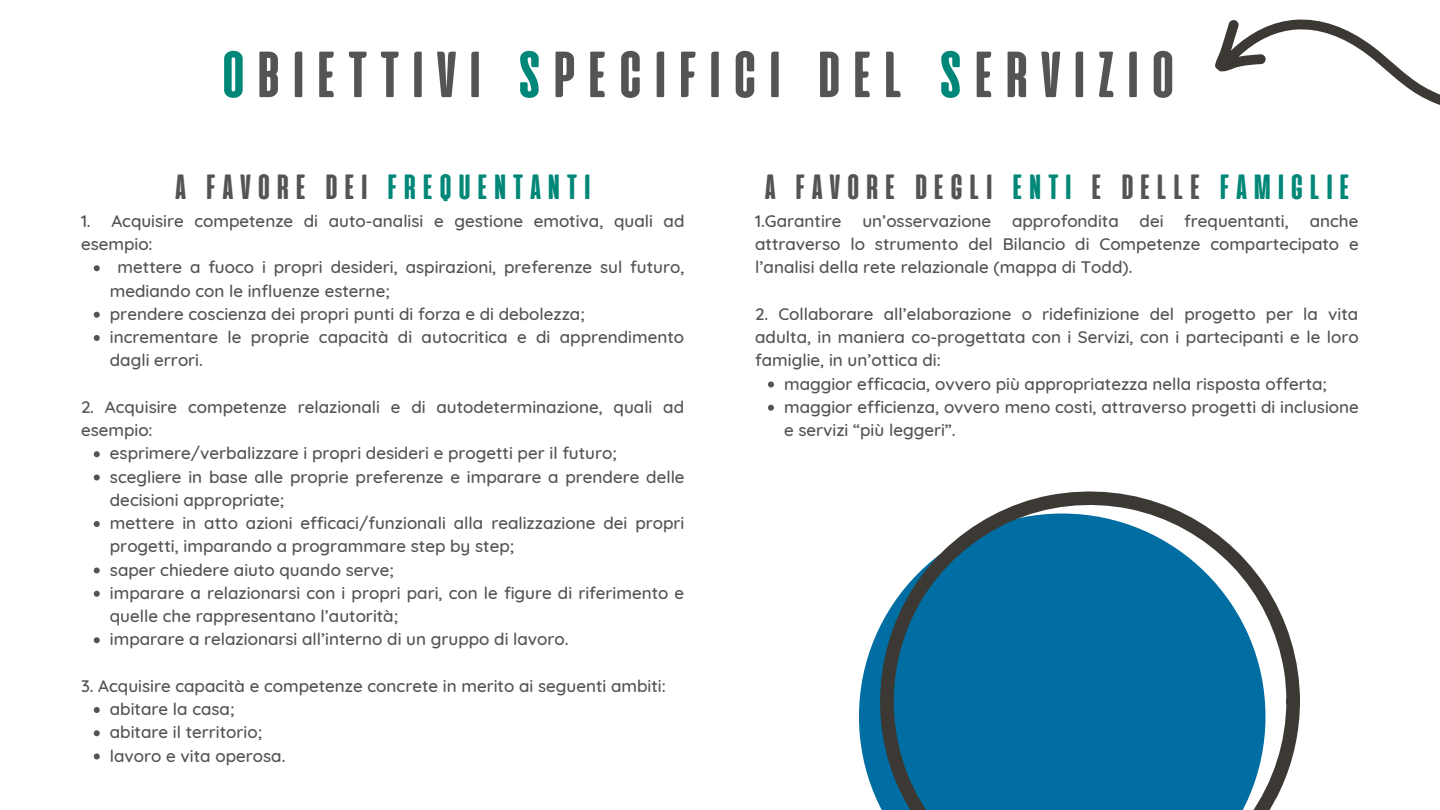
<style>
.page{position:relative;width:1440px;height:810px;background:#fff}
.page>*{position:absolute;margin:0;border:0;box-sizing:border-box;transform-origin:0 0}
.t1{font:800 65px "Alienscows";color:#545454}
.t2{font:800 35px "Alienscows";color:#545454}
.t3{font:800 35px "Alienscows";color:#008777}
.t4{font:500 17px/23.2px "Quicksand";color:#545454}
.s1{color:#008777}
.s2{color:#545454}
</style>
<div class="page">
<svg style="left:1215px;top:19px;width:225px;height:86px"></svg>
<svg style="left:859px;top:626px;width:21px;height:181px;fill:#006ea2"></svg>
<svg style="left:880px;top:491px;width:420px;height:319px;fill:#006ea2"></svg>
<svg style="left:94px;top:265px;width:6px;height:6px"></svg>
<svg style="left:94px;top:312px;width:6px;height:6px"></svg>
<svg style="left:94px;top:335px;width:6px;height:6px"></svg>
<svg style="left:94px;top:451px;width:6px;height:6px"></svg>
<svg style="left:94px;top:474px;width:6px;height:6px"></svg>
<svg style="left:94px;top:521px;width:6px;height:6px"></svg>
<svg style="left:94px;top:567px;width:6px;height:6px"></svg>
<svg style="left:94px;top:591px;width:6px;height:6px"></svg>
<svg style="left:94px;top:637px;width:6px;height:6px"></svg>
<svg style="left:94px;top:707px;width:6px;height:6px"></svg>
<svg style="left:94px;top:730px;width:6px;height:6px"></svg>
<svg style="left:94px;top:753px;width:6px;height:6px"></svg>
<svg style="left:768px;top:381px;width:6px;height:6px"></svg>
<svg style="left:768px;top:405px;width:6px;height:6px"></svg>
<h1 class="t1" style="left:216px;top:37px;width:966px"><span class="s1">O</span>BIETTIVI <span class="s1">S</span>PECIFICI DEL <span class="s1">S</span>ERVIZIO</h1>
<h2 class="t3" style="left:172px;top:166px;width:424px"><span class="s2">A FAVORE DEI</span> FREQUENTANTI</h2>
<p class="t4" style="left:81px;top:209px;width:605px">1. Acquisire competenze di auto-analisi e gestione emotiva, quali ad esempio:</p>
<p class="t4" style="left:110px;top:256px;width:576px;text-indent:8px">mettere a fuoco i propri desideri, aspirazioni, preferenze sul futuro, mediando con le influenze esterne;<br>prendere coscienza dei propri punti di forza e di debolezza; incrementare le proprie capacità di autocritica e di apprendimento dagli errori.</p>
<p class="t4" style="left:81px;top:395px;width:605px">2. Acquisire competenze relazionali e di autodeterminazione, quali ad esempio:</p>
<p class="t4" style="left:110px;top:442px;width:576px">esprimere/verbalizzare i propri desideri e progetti per il futuro; scegliere in base alle proprie preferenze e imparare a prendere delle decisioni appropriate;<br>mettere in atto azioni efficaci/funzionali alla realizzazione dei propri progetti, imparando a programmare step by step;<br>saper chiedere aiuto quando serve;<br>imparare a relazionarsi con i propri pari, con le figure di riferimento e quelle che rappresentano l’autorità;<br>imparare a relazionarsi all’interno di un gruppo di lavoro.</p>
<p class="t4" style="left:81px;top:674px;width:586px">3. Acquisire capacità e competenze concrete in merito ai seguenti ambiti:</p>
<p class="t4" style="left:110px;top:697px;width:177px">abitare la casa; abitare il territorio; lavoro e vita operosa.</p>
<h2 class="t2" style="left:761px;top:166px;width:593px">A FAVORE DEGLI <span class="s1">ENTI</span> E DELLE <span class="s1">FAMIGLIE</span></h2>
<p class="t4" style="left:755px;top:209px;width:605px;text-align:justify">1.Garantire un’osservazione approfondita dei frequentanti, anche attraverso lo strumento del Bilancio di Competenze compartecipato e l’analisi della rete relazionale (mappa di Todd).</p>
<p class="t4" style="left:755px;top:302px;width:605px;text-align:justify">2. Collaborare all’elaborazione o ridefinizione del progetto per la vita adulta, in maniera co-progettata con i Servizi, con i partecipanti e le loro famiglie, in un’ottica di:</p>
<p class="t4" style="left:784px;top:372px;width:576px">maggior efficacia, ovvero più appropriatezza nella risposta offerta; maggior efficienza, ovvero meno costi, attraverso progetti di inclusione e servizi “più leggeri”.</p>
</div>
